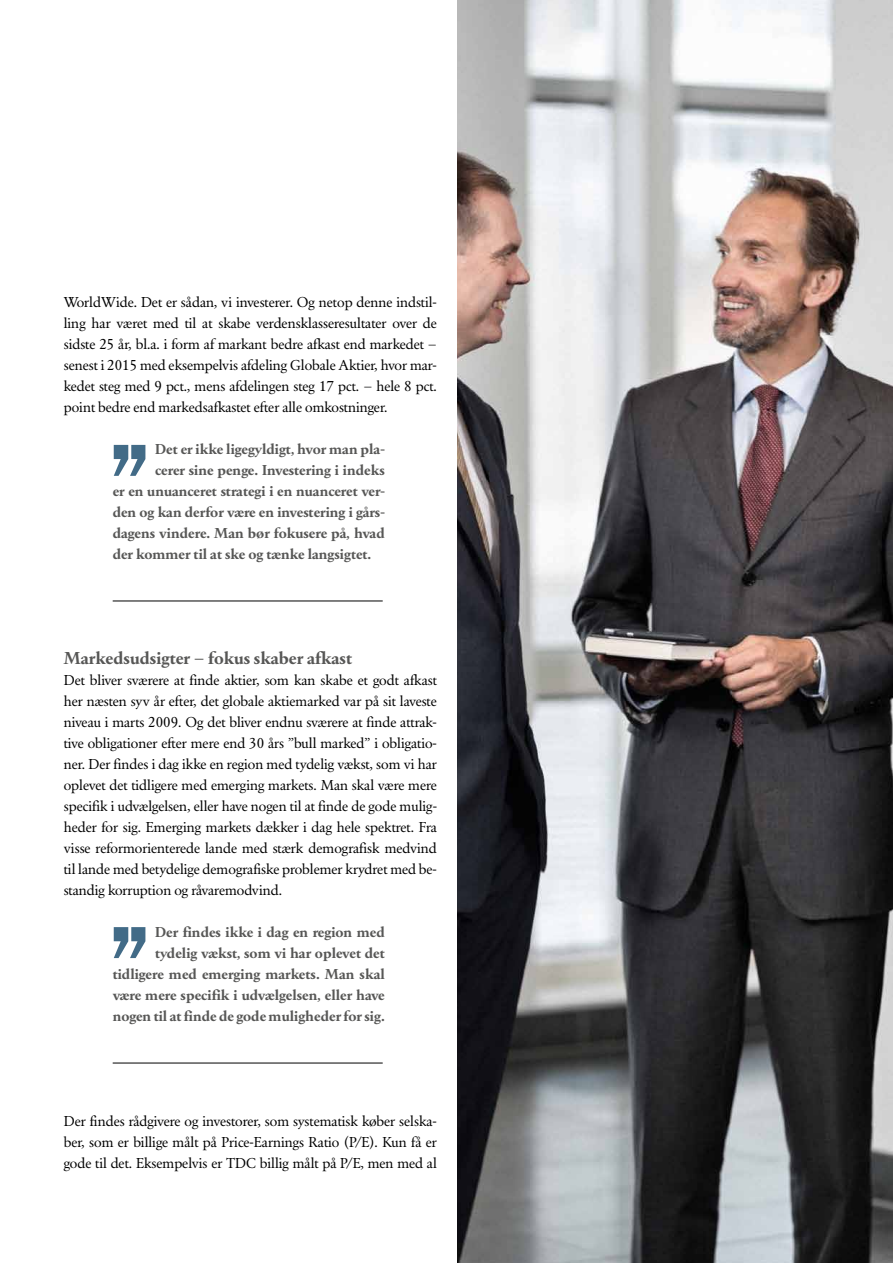
<style>
.page{position:relative;width:893px;height:1263px;background:#fff}
.page>*{position:absolute;margin:0;border:0;box-sizing:border-box;transform-origin:0 0}
.t1{font:700 18px "Primo Serif";color:#575756}
.t2{font:15px/21px "Primo Serif";color:#000;text-align:justify}
.t3{font:700 15px/21px "Primo Serif";color:#575756;text-align:right}
</style>
<div class="page">
<img style="left:457px;top:0;width:436px;height:1263px">
<hr style="left:113px;top:1063px;width:270px;height:1px;background:#000">
<svg style="left:114px;top:927px;width:31px;height:31px"></svg>
<hr style="left:113px;top:601px;width:270px;height:1px;background:#000">
<svg style="left:114px;top:445px;width:31px;height:31px"></svg>
<p class="t2" style="left:64px;top:291px;width:375px">WorldWide. Det er sådan, vi investerer. Og netop denne indstil&shy;ling har været med til at skabe verdensklasseresultater over de sidste 25 år, bl.a. i form af markant bedre afkast end markedet – senest i 2015 med eksempelvis afdeling Globale Aktier, hvor mar&shy;kedet steg med 9 pct., mens afdelingen steg 17 pct. – hele 8 pct. point bedre end markedsafkastet efter alle omkostninger.</p>
<p class="t3" style="left:155px;top:439px;width:231px">Det er ikke ligegyldigt, hvor man pla-</p>
<p class="t3" style="left:155px;top:460px;width:231px">cerer sine penge. Investering i indeks</p>
<p class="t3" style="left:113px;top:481px;width:274px">er en unuanceret strategi i en nuanceret ver-</p>
<p class="t3" style="left:113px;top:502px;width:274px">den og kan derfor være en investering i gårs-</p>
<p class="t3" style="left:113px;top:523px;width:274px">dagens vindere. Man bør fokusere på, hvad</p>
<p class="t3" style="left:113px;top:544px;width:260px">der kommer til at ske og tænke langsigtet.</p>
<p class="t1" style="left:64px;top:647px;width:290px">Markedsudsigter – fokus skaber afkast</p>
<p class="t2" style="left:64px;top:669px;width:375px">Det bliver sværere at finde aktier, som kan skabe et godt afkast her næsten syv år efter, det globale aktiemarked var på sit laveste niveau i marts 2009. Og det bliver endnu sværere at finde attrak&shy;tive obligationer efter mere end 30 års ”bull marked” i obligatio&shy;ner. Der findes i dag ikke en region med tydelig vækst, som vi har oplevet det tidligere med emerging markets. Man skal være mere specifik i udvælgelsen, eller have nogen til at finde de gode mulig&shy;heder for sig. Emerging markets dækker i dag hele spektret. Fra visse reformorienterede lande med stærk demografisk medvind til lande med betydelige demografiske problemer krydret med be&shy;standig korruption og råvaremodvind.</p>
<p class="t3" style="left:113px;top:922px;width:274px">Der findes ikke i dag en region med tydelig vækst, som vi har oplevet det tidligere med emerging markets. Man skal være mere specifik i udvælgelsen, eller have nogen til at finde de gode muligheder for sig.</p>
<p class="t2" style="left:64px;top:1110px;width:375px">Der findes rådgivere og investorer, som systematisk køber selska&shy;ber, som er billige målt på Price-Earnings Ratio (P/E). Kun få er gode til det. Eksempelvis er TDC billig målt på P/E, men med al</p>
</div>
